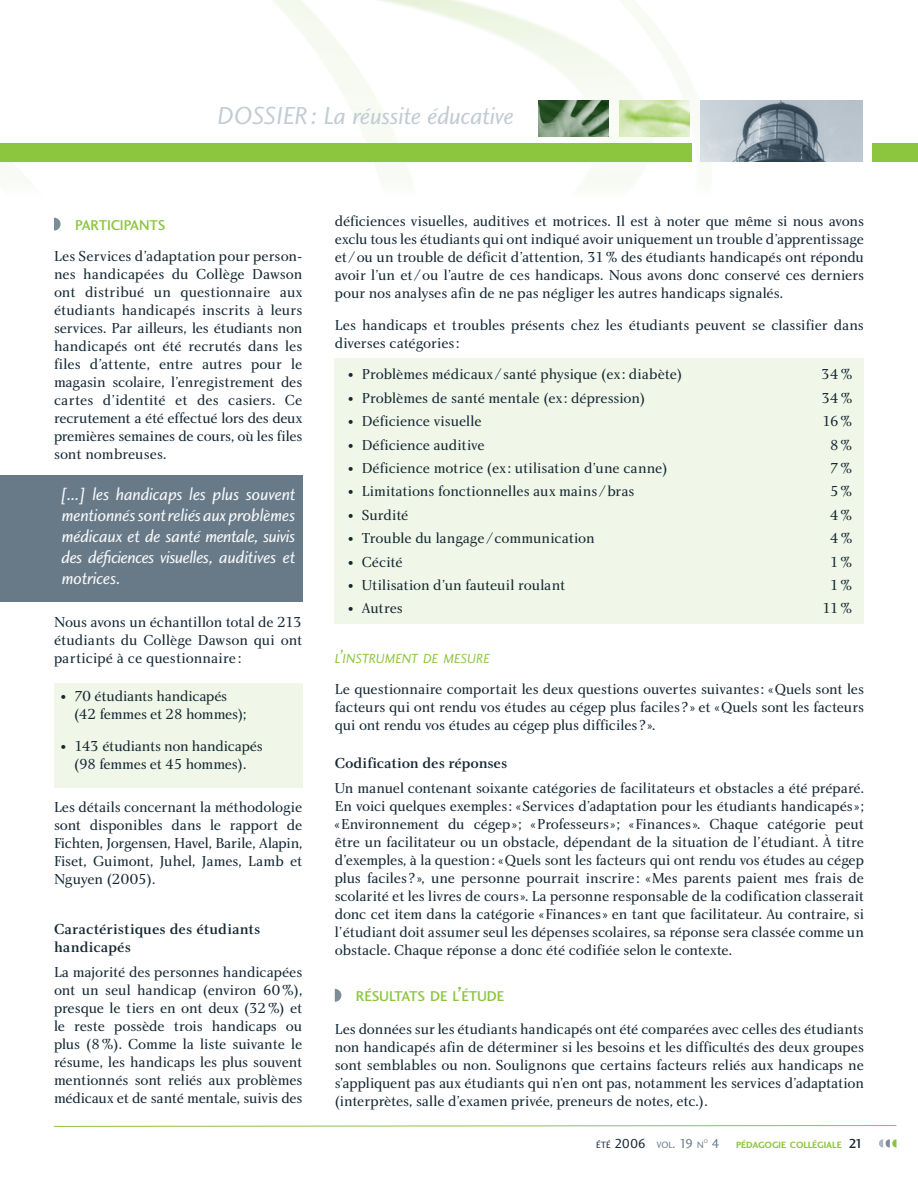
<style>
.page{position:relative;width:918px;height:1188px;background:#fff}
.page>*{position:absolute;margin:0;border:0;box-sizing:border-box;transform-origin:0 0}
.t1{font:25.5px "Charlotte Sans Book Italic Plain";letter-spacing:-.02em;color:#c2ccd4}
.t2{font:18px/21px "Charlotte Sans Book Italic Plain";letter-spacing:-.025em;color:#f9fafb;text-align:justify}
.t3{font:15px/18px "Charlotte Book Plain";letter-spacing:-.01em;color:#142733;text-align:justify}
.t4{font:15px/18px "Charlotte Medium Plain";color:#142733}
.t5{font:14.7px "Charlotte Sans Medium Plain";letter-spacing:-.015em;color:#8cc63f}
.t6{font:13.65px "Charlotte Sans Book Italic Plain";letter-spacing:-.005em;color:#8cc63f}
.t7{font:13.5px "Charlotte Sans Book Plain";letter-spacing:-.05em;color:#142733}
.t8{font:9.45px "Charlotte Sans Bold Plain";color:#8cc63f}
.t9{font:5.55px "Charlotte Sans Book Plain";color:#687a88}
.s1{font-size:12px}
.s2{font-size:19.5px}
.s3{font-size:21px}
.s4{font-size:9.45px}
.s5{font-size:9.45px;color:#687a88}
.s6{color:#687a88}
.s7{font-family:"Charlotte Sans Book Plain";font-size:13.5px;color:#687a88}
.s8{font-family:"Charlotte Sans Medium Plain";font-size:13.5px;color:#142733}
</style>
<div class="page">
<svg style="left:54px;top:218px;width:7px;height:13px"></svg>
<div style="left:335px;top:358px;width:529px;height:266px;background:#f1f7e8"></div>
<div style="left:54px;top:684px;width:248px;height:104px;background:#f1f7e8"></div>
<div style="left:0;top:475px;width:302px;height:126px;background:#687a88"></div>
<svg style="left:879px;top:1139px;width:17px;height:9px"></svg>
<img style="left:0;top:0;width:918px;height:188px">
<svg style="left:54px;top:1125px;width:843px;height:2px;background:#c4e19e"></svg>
<img style="left:701px;top:101px;width:162px;height:61px">
<img style="left:619px;top:101px;width:70px;height:36px">
<img style="left:538px;top:101px;width:71px;height:36px">
<div style="left:872px;top:144px;width:46px;height:18px;background:#8cc63f"></div>
<div style="left:0;top:144px;width:691px;height:18px;background:#8cc63f"></div>
<svg style="left:335px;top:989px;width:6px;height:13px"></svg>
<h1 class="t1" style="left:218px;top:106px;width:298px">DOSSIER : La réussite éducative</h1>
<p class="t5" style="left:75px;top:219px;width:92px">PARTICIPANTS</p>
<p class="t3" style="left:54px;top:248px;width:250px">Les Services d’adaptation pour person&shy;nes handicapées du Collège Dawson ont distribué un questionnaire aux étudiants handicapés inscrits à leurs services. Par ailleurs, les étudiants non handicapés ont été recrutés dans les files d’attente, entre autres pour le magasin scolaire, l’enregistrement des cartes d’identité et des casiers. Ce recrutement a été effectué lors des deux premières semaines de cours, où les files sont nombreuses.</p>
<p class="t2" style="left:60px;top:485px;width:237px">[...] les handicaps les plus souvent mentionnés sont reliés aux problèmes médicaux et de santé mentale, suivis des déficiences visuelles, auditives et motrices.</p>
<p class="t3" style="left:54px;top:614px;width:250px">Nous avons un échantillon total de 213 étudiants du Collège Dawson qui ont participé à ce questionnaire :</p>
<p class="t3" style="left:74px;top:688px;width:174px;text-indent:-14px"><span class="s1">•</span> 70 étudiants handicapés (42 femmes et 28 hommes);</p>
<p class="t3" style="left:61px;top:738px;width:204px;text-align:center"><span class="s1">•</span> 143 étudiants non handicapés (98 femmes et 45 hommes).</p>
<p class="t3" style="left:54px;top:800px;width:250px">Les détails concernant la méthodologie sont disponibles dans le rapport de Fichten, Jorgensen, Havel, Barile, Alapin, Fiset, Guimont, Juhel, James, Lamb et Nguyen (2005).</p>
<p class="t4" style="left:54px;top:922px;width:208px">Caractéristiques des étudiants handicapés</p>
<p class="t3" style="left:54px;top:965px;width:250px">La majorité des personnes handicapées ont un seul handicap (environ 60 %), presque le tiers en ont deux (32 %) et le reste possède trois handicaps ou plus (8 %). Comme la liste suivante le résume, les handicaps les plus souvent mentionnés sont reliés aux problèmes médicaux et de santé mentale, suivis des</p>
<p class="t3" style="left:335px;top:213px;width:531px">déficiences visuelles, auditives et motrices. Il est à noter que même si nous avons exclu tous les étudiants qui ont indiqué avoir uniquement un trouble d’apprentissage et / ou un trouble de déficit d’attention, 31 % des étudiants handicapés ont répondu avoir l’un et / ou l’autre de ces handicaps. Nous avons donc conservé ces derniers pour nos analyses afin de ne pas négliger les autres handicaps signalés.</p>
<p class="t3" style="left:335px;top:317px;width:531px">Les handicaps et troubles présents chez les étudiants peuvent se classifier dans diverses catégories :</p>
<p class="t3" style="left:348px;top:367px;width:335px"><span class="s1">•</span> Problèmes médicaux / santé physique (ex : diabète)</p>
<p class="t3" style="left:821px;top:367px;width:33px">34 %</p>
<p class="t3" style="left:348px;top:390px;width:298px"><span class="s1">•</span> Problèmes de santé mentale (ex : dépression)</p>
<p class="t3" style="left:821px;top:390px;width:33px">34 %</p>
<p class="t3" style="left:348px;top:414px;width:135px"><span class="s1">•</span> Déficience visuelle</p>
<p class="t3" style="left:822px;top:414px;width:32px">16 %</p>
<p class="t3" style="left:348px;top:437px;width:138px"><span class="s1">•</span> Déficience auditive</p>
<p class="t3" style="left:830px;top:437px;width:24px">8 %</p>
<p class="t3" style="left:348px;top:460px;width:321px"><span class="s1">•</span> Déficience motrice (ex : utilisation d’une canne)</p>
<p class="t3" style="left:830px;top:460px;width:24px">7 %</p>
<p class="t3" style="left:348px;top:484px;width:288px"><span class="s1">•</span> Limitations fonctionnelles aux mains / bras</p>
<p class="t3" style="left:830px;top:484px;width:24px">5 %</p>
<p class="t3" style="left:348px;top:507px;width:62px"><span class="s1">•</span> Surdité</p>
<p class="t3" style="left:830px;top:507px;width:24px">4 %</p>
<p class="t3" style="left:348px;top:531px;width:248px"><span class="s1">•</span> Trouble du langage / communication</p>
<p class="t3" style="left:830px;top:531px;width:24px">4 %</p>
<p class="t3" style="left:348px;top:554px;width:56px"><span class="s1">•</span> Cécité</p>
<p class="t3" style="left:830px;top:554px;width:24px">1 %</p>
<p class="t3" style="left:348px;top:577px;width:218px"><span class="s1">•</span> Utilisation d’un fauteuil roulant</p>
<p class="t3" style="left:830px;top:577px;width:24px">1 %</p>
<p class="t3" style="left:348px;top:601px;width:56px"><span class="s1">•</span> Autres</p>
<p class="t3" style="left:822px;top:601px;width:32px">11 %</p>
<p class="t6" style="left:335px;top:653px;width:157px">L<span class="s2">’</span>INSTRUMENT DE MESURE</p>
<p class="t3" style="left:335px;top:682px;width:531px">Le questionnaire comportait les deux questions ouvertes suivantes : « Quels sont les facteurs qui ont rendu vos études au cégep plus faciles ? » et « Quels sont les facteurs qui ont rendu vos études au cégep plus difficiles ? ».</p>
<p class="t4" style="left:335px;top:756px;width:174px">Codification des réponses</p>
<p class="t3" style="left:335px;top:781px;width:531px">Un manuel contenant soixante catégories de facilitateurs et obstacles a été préparé.<br>En voici quelques exemples : « Services d’adaptation pour les étudiants handicapés » ; « Environnement du cégep » ; « Professeurs » ; « Finances ». Chaque catégorie peut être un facilitateur ou un obstacle, dépendant de la situation de l’étudiant. À titre d’exemples, à la question : « Quels sont les facteurs qui ont rendu vos études au cégep plus faciles ? », une personne pourrait inscrire : « Mes parents paient mes frais de scolarité et les livres de cours ». La personne responsable de la codification classerait donc cet item dans la catégorie « Finances » en tant que facilitateur. Au contraire, si l’étudiant doit assumer seul les dépenses scolaires, sa réponse sera classée comme un obstacle. Chaque réponse a donc été codifiée selon le contexte.</p>
<p class="t5" style="left:356px;top:991px;width:150px">RÉSULTATS DE L<span class="s3">’</span>ÉTUDE</p>
<p class="t3" style="left:335px;top:1022px;width:531px">Les données sur les étudiants handicapés ont été comparées avec celles des étudiants non handicapés afin de déterminer si les besoins et les difficultés des deux groupes sont semblables ou non. Soulignons que certains facteurs reliés aux handicaps ne s’appliquent pas aux étudiants qui n’en ont pas, notamment les services d’adaptation (interprètes, salle d’examen privée, preneurs de notes, etc.).</p>
<p class="t7" style="left:596px;top:1138px;width:109px"><span class="s4">ÉTÉ</span> 2006 <span class="s5">VOL</span><span class="s6">. 19</span> <span class="s5">N</span></p>
<p class="t9" style="left:704px;top:1139px;width:6px">O</p>
<p class="t8" style="left:712px;top:1141px;width:153px"><span class="s7">4</span> PÉDAGOGIE COLLÉGIALE <span class="s8">21</span></p>
</div>
